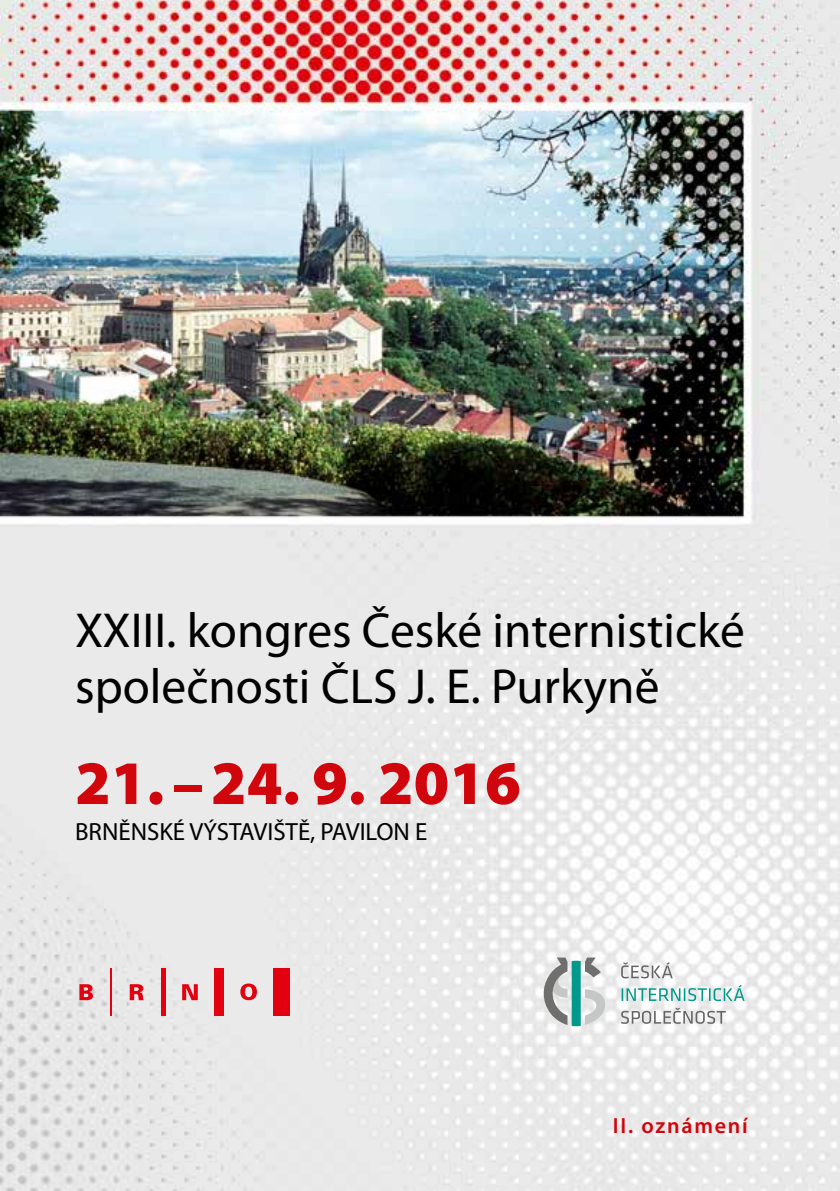
<style>
.page{position:relative;width:840px;height:1191px;background:#fff}
.page>*{position:absolute;margin:0;border:0;box-sizing:border-box;transform-origin:0 0}
.t1{font:900 62.2px "Myriad Pro";color:#d1050c}
.t2{font:49.4px/55.8px "Myriad Pro";color:#000}
.t3{font:25px "Myriad Pro";color:#000}
.t4{font:600 22px "Myriad Pro";letter-spacing:.08em;color:#d1050c}
</style>
<div class="page">
<img style="left:0;top:0;width:839px;height:1191px">
<hr style="left:110px;top:968px;width:2px;height:47px;background:#e3000f">
<hr style="left:161px;top:968px;width:4px;height:47px;background:#e3000f">
<div style="left:214px;top:968px;width:10px;height:47px;background:#e3000f"></div>
<div style="left:273px;top:968px;width:16px;height:47px;background:#e3000f"></div>
<svg style="left:240px;top:983px;width:17px;height:17px"></svg>
<svg style="left:182px;top:984px;width:16px;height:16px"></svg>
<svg style="left:130px;top:984px;width:14px;height:16px"></svg>
<svg style="left:79px;top:984px;width:14px;height:16px"></svg>
<svg style="left:620px;top:1007px;width:105px;height:16px"></svg>
<svg style="left:621px;top:985px;width:123px;height:16px"></svg>
<svg style="left:621px;top:962px;width:51px;height:16px"></svg>
<svg style="left:543px;top:957px;width:62px;height:69px;background:#adc3c1"></svg>
<p class="t2" style="left:75px;top:601px;width:671px">XXIII. kongres České internistické společnosti ČLS J. E. Purkyně</p>
<p class="t1" style="left:75px;top:741px;width:447px">21.–24. 9. 2016</p>
<p class="t3" style="left:75px;top:816px;width:354px">BRNĚNSKÉ VÝSTAVIŠTĚ, PAVILON E</p>
<p class="t4" style="left:612px;top:1111px;width:136px">II. oznámení</p>
</div>
